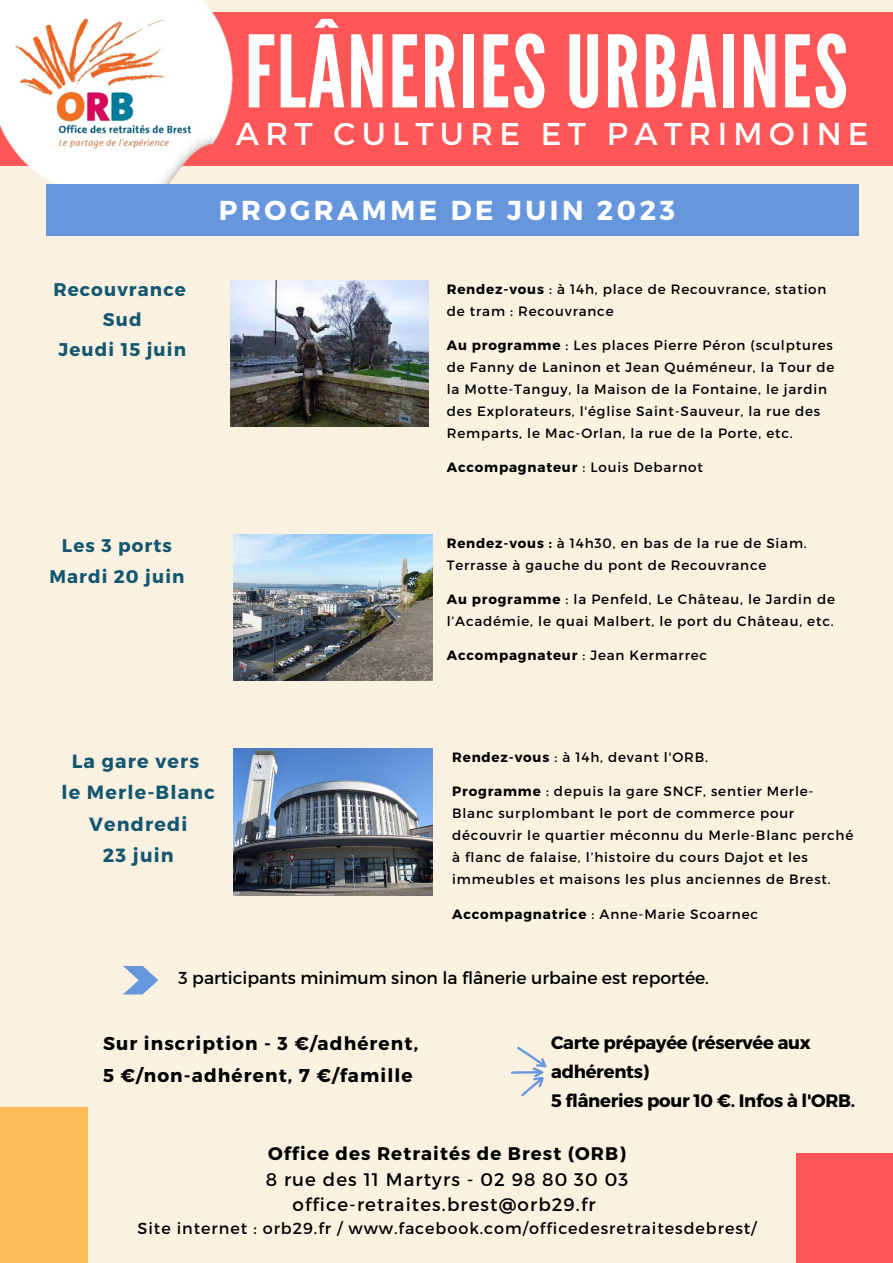
<style>
.page{position:relative;width:893px;height:1263px;background:#faf1e1}
.page>*{position:absolute;margin:0;border:0;box-sizing:border-box;transform-origin:0 0}
.t1{font:99.45px "League Gothic";letter-spacing:.02em;color:#fff}
.t2{font:31.5px "Montserrat";letter-spacing:.2em;color:#fff}
.t3{font:700 27.38px "Montserrat";letter-spacing:.13em;color:#fff}
.t4{font:700 19.12px "Montserrat";letter-spacing:.06em;color:#145770}
.t5{font:700 18.52px "Montserrat";letter-spacing:.06em;color:#000}
.t6{font:700 18.38px "Montserrat";letter-spacing:.06em;color:#145770}
.t7{font:700 18.3px "Montserrat";letter-spacing:.06em;color:#145770}
.t8{font:18.23px "Montserrat";letter-spacing:.06em;color:#000}
.t9{font:700 18.23px "Montserrat";letter-spacing:.06em;color:#000}
.t10{font:700 18px/28.7px "Montserrat";letter-spacing:-.015em;color:#000}
.t11{font:17.25px "Montserrat";color:#000}
.t12{font:15.98px "Montserrat";letter-spacing:.06em;color:#000}
.t13{font:13.5px/22px "Montserrat";letter-spacing:.06em;color:#000}
.t14{font:700 13.5px "Montserrat";letter-spacing:.06em;color:#000}
.s1{font-weight:700}
.s2{font-weight:400}
</style>
<div class="page">
<div style="left:0;top:13px;width:893px;height:153px;background:#ff5757"></div>
<div style="left:0;top:1107px;width:88px;height:156px;background:#ffbd59"></div>
<img style="left:0;top:0;width:250px;height:184px">
<div style="left:46px;top:184px;width:812px;height:51px;background:#6697dc"></div>
<svg style="left:511px;top:1047px;width:35px;height:49px"></svg>
<svg style="left:123px;top:966px;width:35px;height:28px"></svg>
<div style="left:796px;top:1153px;width:97px;height:110px;background:#ff5757"></div>
<img style="left:233px;top:749px;width:200px;height:147px">
<img style="left:234px;top:534px;width:198px;height:146px">
<img style="left:230px;top:281px;width:199px;height:145px">
<p class="t1" style="left:245px;top:14px;width:604px">FLÂNERIES URBAINES</p>
<p class="t2" style="left:236px;top:114px;width:634px">ART CULTURE ET PATRIMOINE</p>
<p class="t6" style="left:53px;top:277px;width:134px">Recouvrance</p>
<p class="t6" style="left:103px;top:307px;width:40px">Sud</p>
<p class="t6" style="left:58px;top:338px;width:129px">Jeudi 15 juin</p>
<p class="t6" style="left:62px;top:534px;width:111px">Les 3 ports</p>
<p class="t7" style="left:49px;top:564px;width:137px">Mardi 20 juin</p>
<p class="t3" style="left:219px;top:193px;width:457px">PROGRAMME DE JUIN 2023</p>
<p class="t13" style="left:447px;top:277px;width:381px"><span class="s1">Rendez-vous</span> : à 14h, place de Recouvrance, station de tram : Recouvrance</p>
<p class="t13" style="left:447px;top:334px;width:389px"><span class="s1">Au programme</span> : Les places Pierre Péron (sculptures de Fanny de Laninon et Jean Quéméneur, la Tour de la Motte-Tanguy, la Maison de la Fontaine, le jardin des Explorateurs, l'église Saint-Sauveur, la rue des Remparts, le Mac-Orlan, la rue de la Porte, etc.</p>
<p class="t14" style="left:447px;top:459px;width:258px">Accompagnateur <span class="s2">: Louis Debarnot</span></p>
<p class="t13" style="left:447px;top:531px;width:361px"><span class="s1">Rendez-vous :</span> à 14h30, en bas de la rue de Siam.<br>Terrasse à gauche du pont de Recouvrance</p>
<p class="t13" style="left:447px;top:587px;width:390px"><span class="s1">Au programme</span> : la Penfeld, Le Château, le Jardin de l’Académie, le quai Malbert, le port du Château, etc.</p>
<p class="t14" style="left:447px;top:647px;width:262px">Accompagnateur <span class="s2">: Jean Kermarrec</span></p>
<p class="t4" style="left:72px;top:748px;width:129px">La gare vers</p>
<p class="t4" style="left:61px;top:780px;width:155px">le Merle-Blanc</p>
<p class="t4" style="left:89px;top:811px;width:100px">Vendredi</p>
<p class="t4" style="left:103px;top:843px;width:72px">23 juin</p>
<p class="t13" style="left:452px;top:745px;width:257px"><span class="s1">Rendez-vous</span> : à 14h, devant l'ORB.</p>
<p class="t13" style="left:452px;top:780px;width:403px"><span class="s1">Programme</span> : depuis la gare SNCF, sentier Merle-Blanc surplombant le port de commerce pour découvrir le quartier méconnu du Merle-Blanc perché à flanc de falaise, l’histoire du cours Dajot et les immeubles et maisons les plus anciennes de Brest.</p>
<p class="t13" style="left:452px;top:902px;width:307px"><span class="s1">Accompagnatrice</span> : Anne-Marie Scoarnec</p>
<p class="t11" style="left:178px;top:967px;width:532px">3 participants minimum sinon la flânerie urbaine est reportée.</p>
<p class="t5" style="left:103px;top:1031px;width:317px">Sur inscription - 3 €/adhérent,</p>
<p class="t5" style="left:103px;top:1063px;width:311px">5 €/non-adhérent, 7 €/famille</p>
<p class="t10" style="left:551px;top:1027px;width:261px">Carte prépayée (réservée aux adhérents)</p>
<p class="t10" style="left:551px;top:1085px;width:306px">5 flâneries pour 10 €. Infos à l'ORB.</p>
<p class="t9" style="left:268px;top:1142px;width:359px">Office des Retraités de Brest (ORB)</p>
<p class="t8" style="left:266px;top:1167px;width:364px">8 rue des 11 Martyrs - 02 98 80 30 03</p>
<p class="t8" style="left:293px;top:1192px;width:304px">office-retraites.brest@orb29.fr</p>
<p class="t12" style="left:137px;top:1218px;width:620px">Site internet : orb29.fr / www.facebook.com/officedesretraitesdebrest/</p>
</div>
